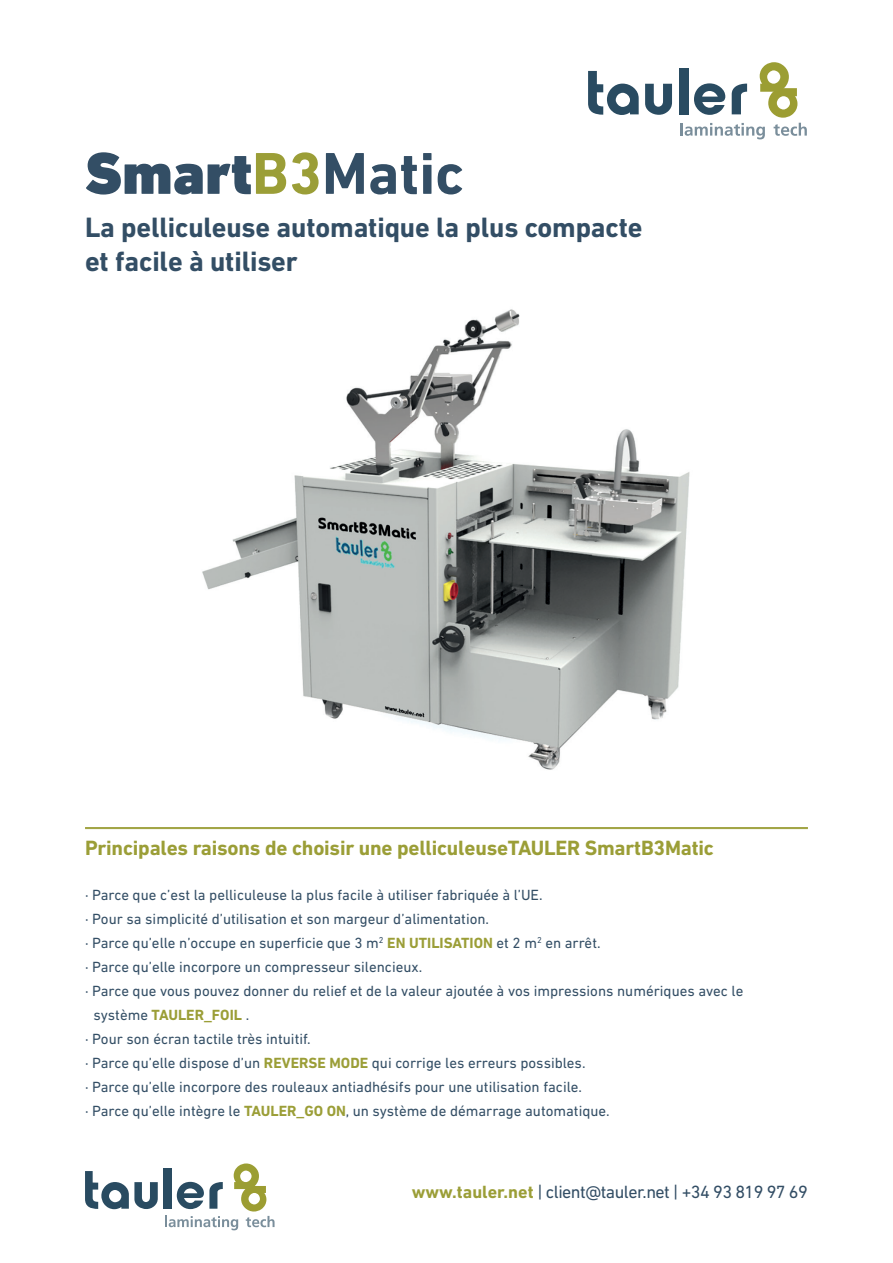
<style>
.page{position:relative;width:893px;height:1263px;background:#fff}
.page>*{position:absolute;margin:0;border:0;box-sizing:border-box;transform-origin:0 0}
.t1{font:900 60px "DIN Next LT Pro";color:#334e65}
.t2{font:700 28.5px/34.2px "DIN Next LT Pro";letter-spacing:-.005em;color:#334e65}
.t3{font:700 21px "DIN Next LT Pro";letter-spacing:-.01em;color:#9b9e37}
.t4{font:18px "DIN Next LT Pro";letter-spacing:-.03em;color:#334e65}
.t5{font:15px "DIN Next LT Pro";color:#334e65}
.t6{font:700 15px "DIN Next LT Pro";color:#9b9e37}
.s1{font-weight:700;color:#9b9e37}
.s2{font-weight:700}
.s3{font-weight:400;color:#334e65}
</style>
<div class="page">
<svg style="left:588px;top:71px;width:51px;height:44px"></svg>
<svg style="left:645px;top:84px;width:27px;height:31px"></svg>
<div style="left:679px;top:68px;width:9px;height:46px;background:#294b61"></div>
<svg style="left:680px;top:62px;width:127px;height:77px"></svg>
<hr style="left:85px;top:827px;width:723px;height:1px;background:#9b9e37">
<hr style="left:85px;top:828px;width:723px;height:1px;background:#9b9e37">
<svg style="left:85px;top:1171px;width:73px;height:38px"></svg>
<div style="left:164px;top:1168px;width:8px;height:41px;background:#294b61"></div>
<svg style="left:165px;top:1163px;width:110px;height:67px"></svg>
<img style="left:202px;top:309px;width:488px;height:461px">
<h1 class="t1" style="left:85px;top:138px;width:381px">Smart<span class="s1">B3</span><span class="s2">Matic</span></h1>
<h2 class="t2" style="left:85px;top:210px;width:559px">La pelliculeuse automatique la plus compacte et facile à utiliser</h2>
<h3 class="t3" style="left:85px;top:835px;width:630px">Principales raisons de choisir une pelliculeuseTAULER SmartB3Matic</h3>
<p class="t5" style="left:85px;top:886px;width:459px">· Parce que c’est la pelliculeuse la plus facile à utiliser fabriquée à l’UE.</p>
<p class="t5" style="left:85px;top:910px;width:406px">· Pour sa simplicité d’utilisation et son margeur d’alimentation.</p>
<p class="t5" style="left:85px;top:934px;width:517px">· Parce qu’elle n’occupe en superficie que 3 m<sup>2</sup> <span class="s1">EN UTILISATION</span> et 2 m<sup>2</sup> en arrêt.</p>
<p class="t5" style="left:85px;top:958px;width:339px">· Parce qu’elle incorpore un compresseur silencieux.</p>
<p class="t5" style="left:85px;top:982px;width:660px">· Parce que vous pouvez donner du relief et de la valeur ajoutée à vos impressions numériques avec le</p>
<p class="t6" style="left:94px;top:1006px;width:157px"><span class="s3">système</span> TAULER_FOIL <span class="s3">.</span></p>
<p class="t5" style="left:85px;top:1030px;width:227px">· Pour son écran tactile très intuitif.</p>
<p class="t5" style="left:85px;top:1054px;width:502px">· Parce qu’elle dispose d’un <span class="s1">REVERSE MODE</span> qui corrige les erreurs possibles.</p>
<p class="t5" style="left:85px;top:1078px;width:499px">· Parce qu’elle incorpore des rouleaux antiadhésifs pour une utilisation facile.</p>
<p class="t5" style="left:85px;top:1102px;width:526px">· Parce qu’elle intègre le <span class="s1">TAULER_GO ON</span>, un système de démarrage automatique.</p>
<p class="t4" style="left:412px;top:1181px;width:398px"><span class="s1">www.tauler.net</span> | client@tauler.net | +34 93 819 97 69</p>
</div>
